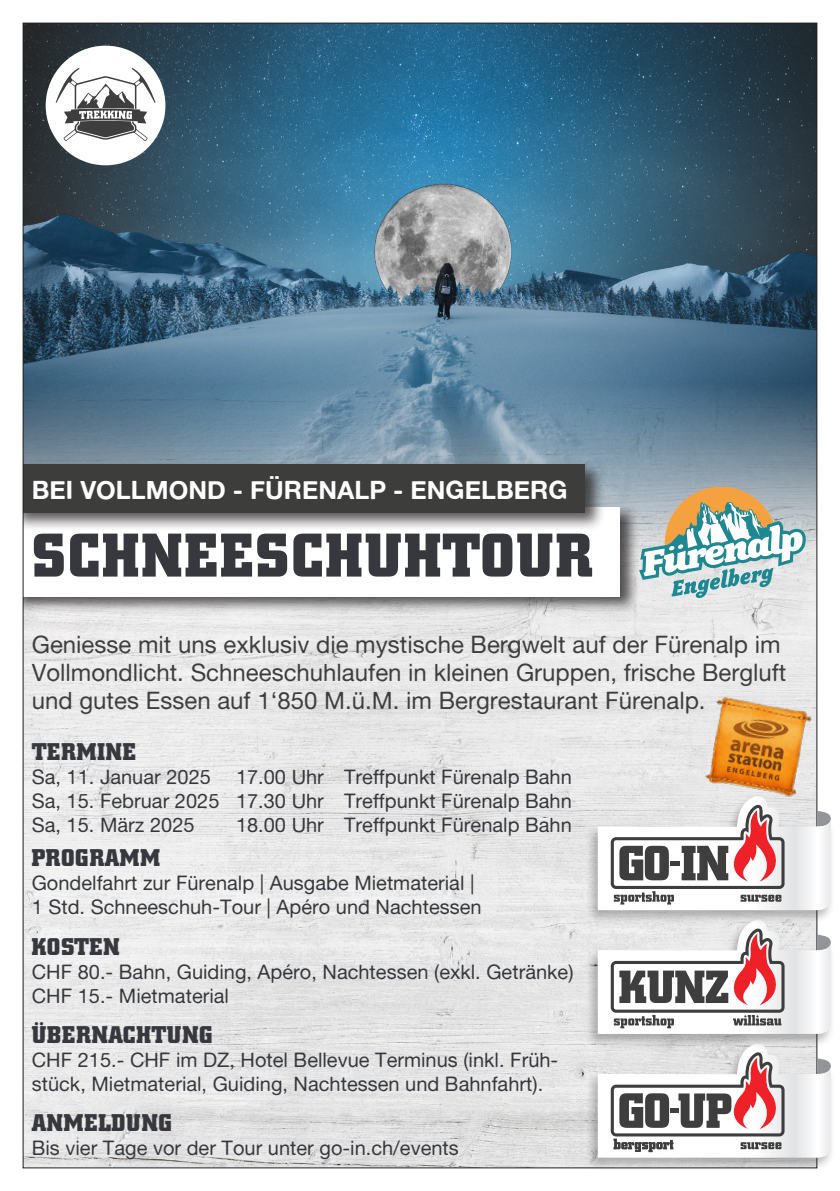
<style>
.page{position:relative;width:840px;height:1191px;background:#fff}
.page>*{position:absolute;margin:0;border:0;box-sizing:border-box;transform-origin:0 0}
.t1{font:700 60.8px "City BQ";letter-spacing:.04em;color:#36383d}
.t2{font:25.2px "Alte Haas Grotesk Bold";color:#fff}
.t3{font:24px/28px "Alte Haas Grotesk";color:#3e3e3f}
.t4{font:700 24px "City BQ";letter-spacing:.03em;color:#36383d}
.t5{font:20px/24px "Alte Haas Grotesk";color:#36383d}
</style>
<div class="page">
<img style="left:25px;top:25px;width:789px;height:333px">
<img style="left:373px;top:184px;width:138px;height:137px">
<img style="left:25px;top:358px;width:789px;height:808px">
<div style="left:9px;top:503px;width:631px;height:111px;background:#231f20;opacity:.75"></div>
<div style="left:11px;top:507px;width:608px;height:89px;background:#fff"></div>
<div style="left:9px;top:460px;width:596px;height:71px;background:#231f20;opacity:.75"></div>
<div style="left:11px;top:464px;width:573px;height:49px;background:#3d3d3c"></div>
<img style="left:695px;top:691px;width:119px;height:103px">
<svg style="left:638px;top:487px;width:167px;height:111px"></svg>
<div style="left:0;top:0;width:23px;height:1191px;background:#fff"></div>
<div style="left:585px;top:1041px;width:249px;height:130px;background:#231f20;opacity:.3"></div>
<svg style="left:597px;top:1048px;width:233px;height:109px"></svg>
<div style="left:585px;top:917px;width:249px;height:131px;background:#231f20;opacity:.3"></div>
<svg style="left:597px;top:924px;width:233px;height:110px"></svg>
<div style="left:585px;top:794px;width:249px;height:130px;background:#231f20;opacity:.3"></div>
<svg style="left:597px;top:796px;width:233px;height:114px"></svg>
<div style="left:46px;top:46px;width:119px;height:119px;background:#fff;border-radius:50%"></div>
<svg style="left:56px;top:68px;width:99px;height:73px"></svg>
<p class="t2" style="left:32px;top:474px;width:537px">BEI VOLLMOND - FÜRENALP - ENGELBERG</p>
<p class="t1" style="left:32px;top:521px;width:562px">SCHNEESCHUHTOUR</p>
<p class="t3" style="left:32px;top:630px;width:755px">Geniesse mit uns exklusiv die mystische Bergwelt auf der Fürenalp im<br>Vollmondlicht. Schneeschuhlaufen in kleinen Gruppen, frische Bergluft und gutes Essen auf 1‘850 M.ü.M. im Bergrestaurant Fürenalp.</p>
<p class="t4" style="left:32px;top:738px;width:106px">TERMINE</p>
<p class="t5" style="left:32px;top:764px;width:180px">Sa, 11. Januar 2025</p>
<p class="t5" style="left:32px;top:764px;width:541px;text-align:justify;text-indent:204px">17.00 Uhr Treffpunkt Fürenalp Bahn Sa, 15. Februar 2025 17.30 Uhr Treffpunkt Fürenalp Bahn Sa, 15. März 2025</p>
<p class="t5" style="left:236px;top:812px;width:337px">18.00 Uhr Treffpunkt Fürenalp Bahn</p>
<p class="t4" style="left:32px;top:844px;width:129px">PROGRAMM</p>
<p class="t5" style="left:32px;top:871px;width:451px">Gondelfahrt zur Fürenalp | Ausgabe Mietmaterial |<br>1 Std. Schneeschuh-Tour | Apéro und Nachtessen</p>
<p class="t4" style="left:32px;top:932px;width:89px">KOSTEN</p>
<p class="t5" style="left:32px;top:959px;width:543px">CHF 80.- Bahn, Guiding, Apéro, Nachtessen (exkl. Getränke)<br>CHF 15.- Mietmaterial</p>
<p class="t4" style="left:32px;top:1021px;width:182px">ÜBERNACHTUNG</p>
<p class="t5" style="left:32px;top:1047px;width:528px">CHF 215.- CHF im DZ, Hotel Bellevue Terminus (inkl. Früh&shy;stück, Mietmaterial, Guiding, Nachtessen und Bahnfahrt).</p>
<p class="t4" style="left:32px;top:1109px;width:142px">ANMELDUNG</p>
<p class="t5" style="left:32px;top:1135px;width:428px">Bis vier Tage vor der Tour unter go-in.ch/events</p>
</div>
